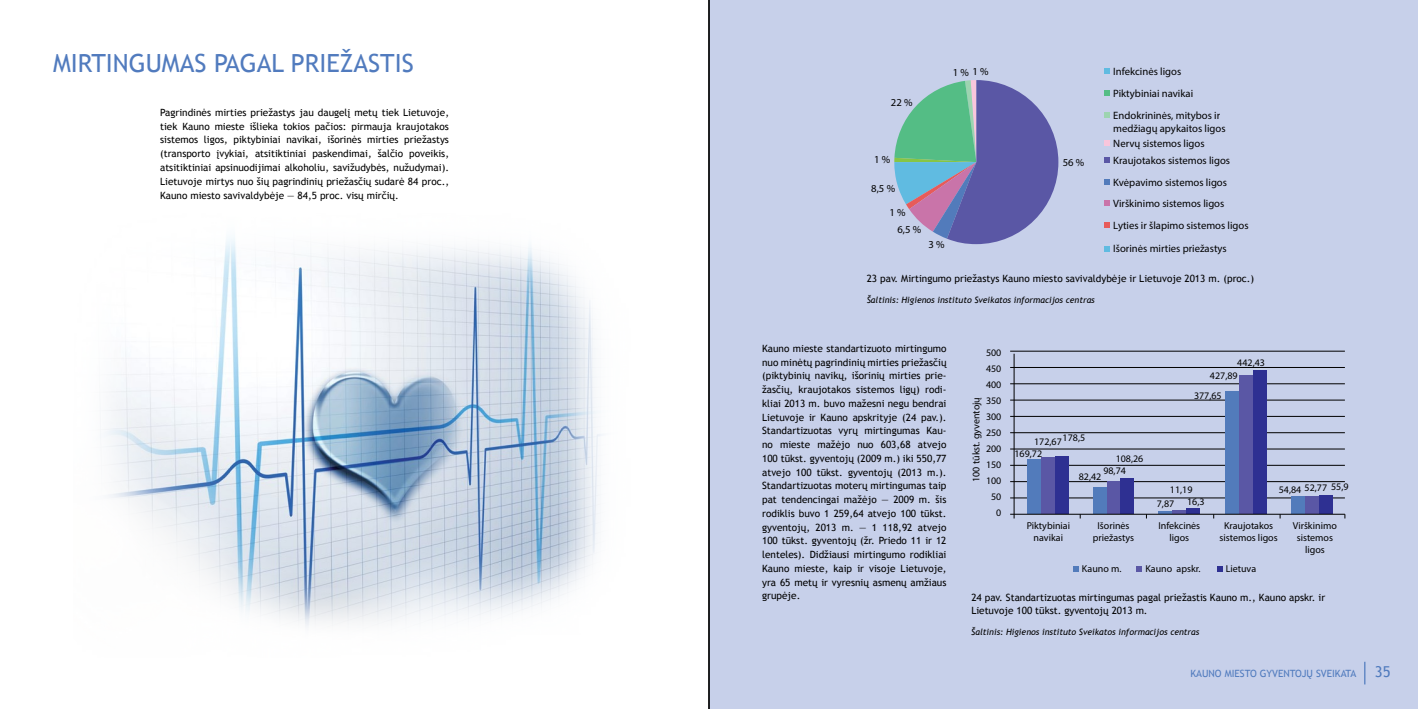
<style>
.page{position:relative;width:1418px;height:709px;background:#fff}
.page>*{position:absolute;margin:0;border:0;box-sizing:border-box;transform-origin:0 0}
.t1{font:25px "Trebuchet MS";color:#517bbe}
.t2{font:10.62px/21.6px "Myriad Pro";color:#000}
.t3{font:10px/13.8px "Trebuchet MS";color:#000;text-align:justify}
.t4{font:10px/16px "Myriad Pro";color:#000;text-align:center}
.t5{font:10px "Trebuchet MS";color:#517bbe}
.t6{font:italic 8.75px "Trebuchet MS";color:#000}
.s1{font-size:15px}
</style>
<div class="page">
<div style="left:709px;top:0;width:708px;height:709px;background:#c7d0ea"></div>
<hr style="left:1013px;top:354px;width:1px;height:164px;background:#000">
<svg style="left:1073px;top:566px;width:5px;height:5px"></svg>
<svg style="left:1136px;top:566px;width:5px;height:5px"></svg>
<svg style="left:1217px;top:566px;width:5px;height:5px"></svg>
<hr style="left:1010px;top:497px;width:334px;height:1px;background:#000">
<hr style="left:1010px;top:481px;width:334px;height:1px;background:#000">
<hr style="left:1010px;top:465px;width:334px;height:1px;background:#000">
<hr style="left:1010px;top:448px;width:334px;height:1px;background:#000">
<hr style="left:1010px;top:432px;width:334px;height:1px;background:#000">
<hr style="left:1010px;top:416px;width:334px;height:1px;background:#000">
<hr style="left:1010px;top:400px;width:334px;height:1px;background:#000">
<hr style="left:1010px;top:383px;width:334px;height:1px;background:#000">
<hr style="left:1010px;top:367px;width:334px;height:1px;background:#000">
<hr style="left:1010px;top:351px;width:334px;height:1px;background:#000">
<div style="left:1027px;top:459px;width:14px;height:55px;background:#527bbb"></div>
<div style="left:1041px;top:457px;width:14px;height:57px;background:#5a57a5"></div>
<div style="left:1055px;top:456px;width:14px;height:58px;background:#2e3092"></div>
<div style="left:1092px;top:487px;width:14px;height:27px;background:#527bbb"></div>
<div style="left:1106px;top:481px;width:14px;height:33px;background:#5a57a5"></div>
<div style="left:1120px;top:479px;width:14px;height:35px;background:#2e3092"></div>
<div style="left:1290px;top:496px;width:14px;height:18px;background:#527bbb"></div>
<div style="left:1304px;top:496px;width:14px;height:18px;background:#5a57a5"></div>
<div style="left:1318px;top:495px;width:14px;height:19px;background:#2e3092"></div>
<div style="left:1224px;top:391px;width:14px;height:123px;background:#527bbb"></div>
<div style="left:1238px;top:375px;width:14px;height:139px;background:#5a57a5"></div>
<div style="left:1252px;top:370px;width:14px;height:144px;background:#2e3092"></div>
<svg style="left:1158px;top:512px;width:14px;height:2px"></svg>
<svg style="left:1172px;top:510px;width:14px;height:4px"></svg>
<div style="left:1186px;top:508px;width:14px;height:6px;background:#2e3092"></div>
<hr style="left:1010px;top:514px;width:334px;height:1px;background:#000">
<svg style="left:1104px;top:69px;width:5px;height:5px"></svg>
<svg style="left:1104px;top:91px;width:5px;height:5px"></svg>
<svg style="left:1104px;top:141px;width:5px;height:5px"></svg>
<svg style="left:1104px;top:157px;width:5px;height:6px"></svg>
<svg style="left:1104px;top:179px;width:5px;height:6px"></svg>
<svg style="left:1104px;top:201px;width:5px;height:5px"></svg>
<svg style="left:1104px;top:223px;width:5px;height:5px"></svg>
<svg style="left:1104px;top:246px;width:5px;height:5px"></svg>
<svg style="left:1104px;top:113px;width:5px;height:5px"></svg>
<svg style="left:894px;top:80px;width:164px;height:164px"></svg>
<img style="left:100px;top:237px;width:503px;height:390px">
<svg style="left:1364px;top:661px;width:1px;height:23px"></svg>
<hr style="left:708px;top:0;width:1px;height:709px;background:#000">
<h1 class="t1" style="left:53px;top:48px;width:32px">Mirtingumas</h1>
<h1 class="t1" style="left:214px;top:48px;width:15px">paga</h1>
<h1 class="t1" style="left:272px;top:48px;width:32px">l prie</h1>
<h1 class="t1" style="left:340px;top:48px;width:27px">žastis</h1>
<p class="t3" style="left:160px;top:106px;width:290px">Pagrindinės mirties priežastys jau daugelį metų tiek Lietuvoje, tiek Kauno mieste išlieka tokios pačios: pirmauja kraujotakos sistemos ligos, piktybiniai navikai, išorinės mirties priežastys (transporto įvykiai, atsitiktiniai paskendimai, šalčio poveikis, atsitiktiniai apsinuodijimai alkoholiu, savižudybės, nužudymai).<br>Lietuvoje mirtys nuo šių pagrindinių priežasčių sudarė 84 proc., Kauno miesto savivaldybėje — 84,5 proc. visų mirčių.</p>
<p class="t2" style="left:891px;top:91px;width:23px">22 %</p>
<p class="t2" style="left:952px;top:61px;width:37px">1 % 1 %</p>
<p class="t2" style="left:874px;top:148px;width:18px">1 %</p>
<p class="t2" style="left:871px;top:177px;width:25px">8,5 %</p>
<p class="t2" style="left:889px;top:202px;width:18px">1 %</p>
<p class="t2" style="left:897px;top:218px;width:25px">6,5 %</p>
<p class="t2" style="left:928px;top:234px;width:18px">3 %</p>
<p class="t2" style="left:1062px;top:151px;width:23px">56 %</p>
<p class="t2" style="left:1113px;top:60px;width:81px;line-height:22px">Infekcinės ligos<br>Piktybiniai navikai</p>
<p class="t2" style="left:1113px;top:109px;width:114px;line-height:12.8px">Endokrininės, mitybos ir medžiagų apykaitos ligos</p>
<p class="t2" style="left:1113px;top:135px;width:118px;line-height:16.9px">Nervų sistemos ligos<br>Kraujotakos sistemos ligos</p>
<p class="t2" style="left:1113px;top:171px;width:137px">Kvėpavimo sistemos ligos<br>Virškinimo sistemos ligos<br>Lyties ir šlapimo sistemos ligos</p>
<p class="t2" style="left:1113px;top:238px;width:115px">Išorinės mirties priežastys</p>
<p class="t3" style="left:866px;top:272px;width:389px">23 pav. Mirtingumo priežastys Kauno miesto savivaldybėje ir Lietuvoje 2013 m. (proc.)</p>
<p class="t6" style="left:866px;top:295px;width:229px">Šaltinis: Higienos instituto Sveikatos informacijos centras</p>
<p class="t3" style="left:762px;top:341px;width:186px">Kauno mieste standartizuoto mirtingumo nuo minėtų pagrindinių mirties priežasčių (piktybinių navikų, išorinių mirties prie&shy;žasčių, kraujotakos sistemos ligų) rodi&shy;kliai 2013 m. buvo mažesni negu bendrai Lietuvoje ir Kauno apskrityje (24 pav.).<br>Standartizuotas vyrų mirtingumas Kau&shy;no mieste mažėjo nuo 603,68 atvejo 100 tūkst. gyventojų (2009 m.) iki 550,77 atvejo 100 tūkst. gyventojų (2013 m.).<br>Standartizuotas moterų mirtingumas taip pat tendencingai mažėjo — 2009 m. šis rodiklis buvo 1 259,64 atvejo 100 tūkst. gyventojų, 2013 m. — 1 118,92 atvejo 100 tūkst. gyventojų (žr. Priedo 11 ir 12 lenteles). Didžiausi mirtingumo rodikliai Kauno mieste, kaip ir visoje Lietuvoje, yra 65 metų ir vyresnių asmenų amžiaus grupėje.</p>
<p class="t4" style="left:986px;top:345px;width:17px;text-align:right">500<br>450<br>400<br>350<br>300<br>250<br>200<br>150<br>100<br>50<br>0</p>
<p class="t4" style="left:968px;top:482px;width:86px;rotate:-90deg">100 tūkst. gyventojų</p>
<p class="t4" style="left:1237px;top:354px;width:29px">442,43</p>
<p class="t4" style="left:1209px;top:367px;width:29px">427,89</p>
<p class="t4" style="left:1034px;top:434px;width:53px">172,67178,5</p>
<p class="t4" style="left:1078px;top:468px;width:24px">82,42</p>
<p class="t4" style="left:1014px;top:445px;width:29px">169,72</p>
<p class="t4" style="left:1115px;top:450px;width:29px">108,26</p>
<p class="t4" style="left:1103px;top:462px;width:24px">98,74</p>
<p class="t4" style="left:1193px;top:387px;width:29px">377,65</p>
<p class="t4" style="left:1169px;top:481px;width:24px">11,19</p>
<p class="t4" style="left:1156px;top:496px;width:19px">7,87</p>
<p class="t4" style="left:1187px;top:493px;width:19px">16,3</p>
<p class="t4" style="left:1278px;top:479px;width:71px">54,84 52,77 55,9</p>
<p class="t4" style="left:1026px;top:519px;width:45px;line-height:12px">Piktybiniai navikai</p>
<p class="t4" style="left:1092px;top:519px;width:43px;line-height:12px">Išorinės priežastys</p>
<p class="t4" style="left:1158px;top:519px;width:43px;line-height:12px">Infekcinės ligos</p>
<p class="t4" style="left:1219px;top:519px;width:60px;line-height:12px">Kraujotakos sistemos ligos</p>
<p class="t4" style="left:1292px;top:519px;width:45px;line-height:12px">Virškinimo sistemos ligos</p>
<p class="t4" style="left:1145px;top:560px;width:57px">Kauno apskr.</p>
<p class="t4" style="left:1225px;top:560px;width:32px">Lietuva</p>
<p class="t4" style="left:1081px;top:560px;width:41px">Kauno m.</p>
<p class="t3" style="left:971px;top:590px;width:355px">24 pav. Standartizuotas mirtingumas pagal priežastis Kauno m., Kauno apskr. ir<br>Lietuvoje 100 tūkst. gyventojų 2013 m.</p>
<p class="t6" style="left:971px;top:627px;width:229px">Šaltinis: Higienos instituto Sveikatos informacijos centras</p>
<p class="t5" style="left:1190px;top:667px;width:202px">KAUNO MIESTO GYVENTOJŲ SVEIKATA <span class="s1">35</span></p>
</div>
